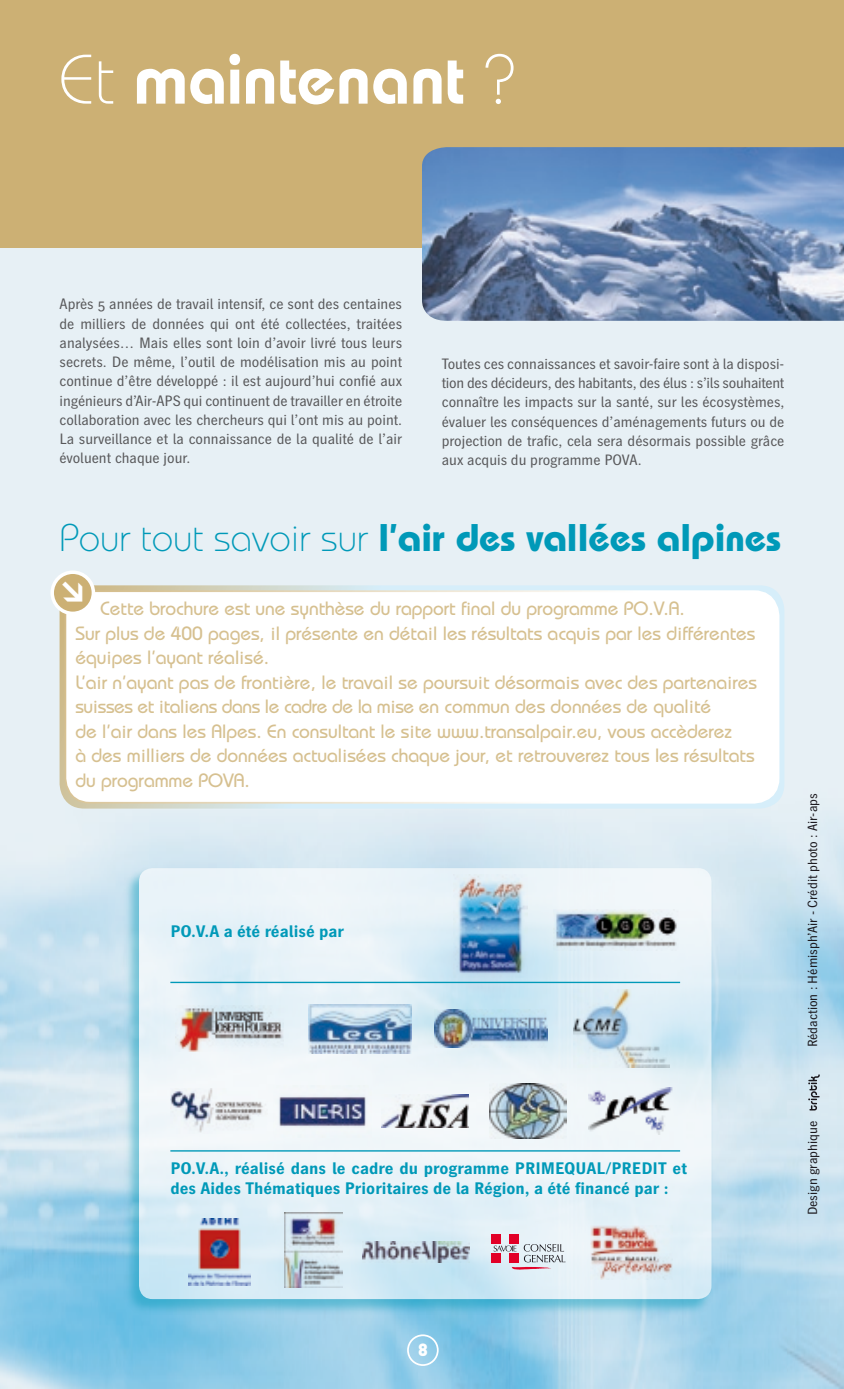
<style>
.page{position:relative;width:844px;height:1389px;background:#fff}
.page>*{position:absolute;margin:0;border:0;box-sizing:border-box;transform-origin:0 0}
.t1{font:600 70px "Bauhaus";color:#fff}
.t2{font:700 38.5px "Bauhaus";color:#0099b8}
.t3{font:500 19.25px/24.5px "Bauhaus";color:#d6c090}
.t4{font:900 17.5px "DIN";color:#fff}
.t5{font:700 16.62px "Heidelberg Gothic Os F";color:#0099b8}
.t6{font:700 16.62px "Heidelberg Gothic Os F";letter-spacing:-.02em;color:#0099b8}
.t7{font:14.88px/19.2px "Heidelberg Gothic Os F";color:#58585a;text-align:justify}
.t8{font:13.12px "Heidelberg Gothic Os F";color:#1a171c}
.s1{font-weight:300}
</style>
<div class="page">
<div style="left:0;top:248px;width:843px;height:1141px;background:#e7f0f5"></div>
<img style="left:0;top:789px;width:843px;height:600px">
<div style="left:0;top:0;width:843px;height:248px;background:#ccb074"></div>
<div style="left:407px;top:1334px;width:31px;height:32px;border:2px solid #fff;border-radius:50%"></div>
<svg style="left:808px;top:1074px;width:11px;height:36px"></svg>
<img style="left:422px;top:147px;width:421px;height:174px">
<svg style="left:60px;top:585px;width:724px;height:224px"></svg>
<div style="left:65px;top:591px;width:713px;height:212px;background:#fff;border-radius:25px"></div>
<div style="left:64px;top:590px;width:715px;height:214px;border:2px solid #fff;border-radius:25px"></div>
<svg style="left:52px;top:572px;width:41px;height:41px"></svg>
<div style="left:50px;top:570px;width:45px;height:45px;border:4px solid #fff;border-radius:50%"></div>
<div style="left:123px;top:867px;width:589px;height:448px;background:#0099b8;opacity:.75"></div>
<svg style="left:139px;top:868px;width:572px;height:431px"></svg>
<img style="left:453px;top:874px;width:74px;height:103px">
<img style="left:553px;top:909px;width:126px;height:42px">
<img style="left:188px;top:1218px;width:62px;height:68px">
<img style="left:590px;top:1225px;width:82px;height:54px">
<img style="left:363px;top:1242px;width:106px;height:20px">
<img style="left:175px;top:1006px;width:108px;height:46px">
<img style="left:573px;top:990px;width:96px;height:78px">
<img style="left:308px;top:1004px;width:103px;height:49px">
<img style="left:434px;top:1010px;width:113px;height:38px">
<img style="left:171px;top:1089px;width:97px;height:44px">
<img style="left:273px;top:1085px;width:98px;height:52px">
<img style="left:382px;top:1094px;width:86px;height:34px">
<img style="left:588px;top:1087px;width:92px;height:48px">
<img style="left:489px;top:1083px;width:77px;height:56px">
<img style="left:284px;top:1213px;width:58px;height:74px">
<hr style="left:170px;top:982px;width:510px;height:1px;background:#0099b8">
<hr style="left:170px;top:1150px;width:510px;height:2px;background:#0099b8">
<div style="left:491px;top:1235px;width:9px;height:9px;background:#e20027"></div>
<div style="left:509px;top:1235px;width:10px;height:9px;background:#e20027"></div>
<div style="left:491px;top:1253px;width:9px;height:9px;background:#e20027"></div>
<svg style="left:493px;top:1244px;width:72px;height:26px"></svg>
<svg style="left:56px;top:576px;width:34px;height:33px"></svg>
<h1 class="t1" style="left:60px;top:37px;width:457px"><span class="s1">Et</span> maintenant <span class="s1">?</span></h1>
<p class="t7" style="left:60px;top:294px;width:344px">Après 5 années de travail intensif, ce sont des centaines de milliers de données qui ont été collectées, traitées analysées… Mais elles sont loin d’avoir livré tous leurs secrets. De même, l’outil de modélisation mis au point continue d’être développé : il est aujourd’hui confié aux ingénieurs d’Air-APS qui continuent de travailler en étroite collaboration avec les chercheurs qui l’ont mis au point.<br>La surveillance et la connaissance de la qualité de l’air évoluent chaque jour.</p>
<p class="t7" style="left:441px;top:354px;width:344px">Toutes ces connaissances et savoir-faire sont à la disposi&shy;tion des décideurs, des habitants, des élus : s’ils souhaitent connaître les impacts sur la santé, sur les écosystèmes, évaluer les conséquences d’aménagements futurs ou de projection de trafic, cela sera désormais possible grâce aux acquis du programme POVA.</p>
<h2 class="t2" style="left:60px;top:513px;width:722px"><span class="s1">Pour tout savoir sur</span> l’air des vallées alpines</h2>
<p class="t3" style="left:75px;top:596px;width:683px;text-indent:25px">Cette brochure est une synthèse du rapport final du programme PO.V.A.<br>Sur plus de 400 pages, il présente en détail les résultats acquis par les différentes équipes l’ayant réalisé.<br>L’air n’ayant pas de frontière, le travail se poursuit désormais avec des partenaires suisses et italiens dans le cadre de la mise en commun des données de qualité<br>de l’air dans les Alpes. En consultant le site www.transalpair.eu, vous accèderez<br>à des milliers de données actualisées chaque jour, et retrouverez tous les résultats du programme POVA.</p>
<p class="t5" style="left:170px;top:921px;width:175px">PO.V.A a été réalisé par</p>
<p class="t8" style="left:804px;top:1047px;width:256px;rotate:-90deg">Rédaction : Hémisph’Air - Crédit photo : Air-aps</p>
<p class="t6" style="left:170px;top:1158px;width:405px">PO.V.A., réalisé dans le cadre du programme PRIM EQUAL</p>
<p class="t5" style="left:605px;top:1158px;width:45px">/PREDIT</p>
<p class="t5" style="left:672px;top:1158px;width:16px">et</p>
<p class="t5" style="left:170px;top:1178px;width:499px">des Aides Thématiques Prioritaires de la Région, a été financé par :</p>
<p class="t8" style="left:804px;top:1215px;width:96px;rotate:-90deg">Design graphique</p>
<p class="t4" style="left:418px;top:1338px;width:11px">8</p>
</div>
